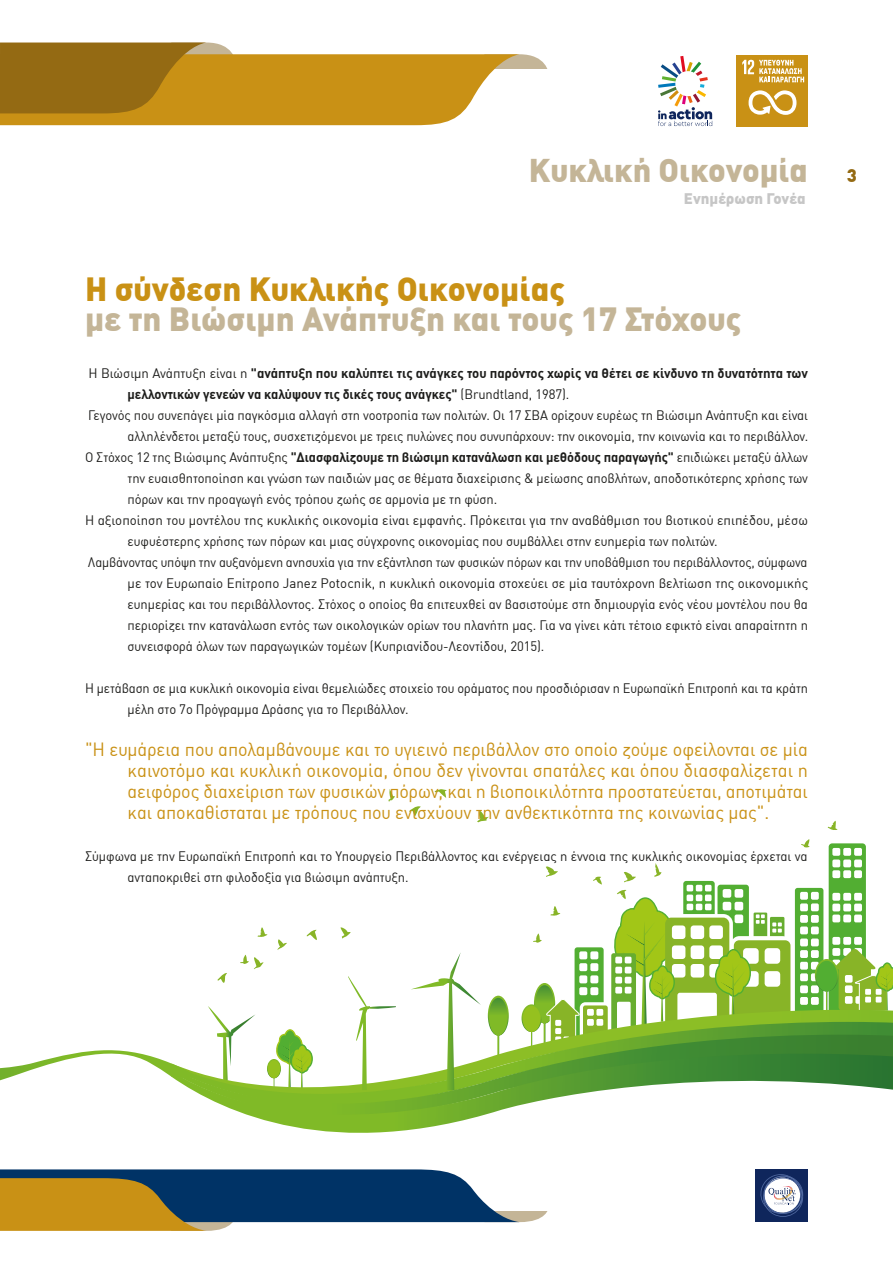
<style>
.page{position:relative;width:893px;height:1263px;background:#fff}
.page>*{position:absolute;margin:0;border:0;box-sizing:border-box;transform-origin:0 0}
.t1{font:900 32.85px "DIN Greek";color:#c4b597}
.t2{font:900 32.85px "DIN Greek";color:#c99115}
.t3{font:900 32.25px "DIN Greek";color:#c4b597}
.t4{font:18.75px/21px "DIN Greek";letter-spacing:-.005em;color:#c99115;text-align:justify;scale:.96 1}
.t5{font:900 15px "DIN Greek";color:#c6c6c6}
.t6{font:13.5px "DIN Greek";letter-spacing:-.005em;color:#1d1d1b;scale:.96 1}
.t7{font:13.5px/21px "DIN Greek";letter-spacing:-.005em;color:#1d1d1b}
.t8{font:13.5px/21px "DIN Greek";letter-spacing:-.005em;color:#1d1d1b;scale:.95 1}
.t9{font:700 13.5px "DIN Greek";letter-spacing:-.005em;color:#1d1d1b;scale:.96 1}
.t10{font:13.5px "DIN Greek";letter-spacing:-.005em;color:#1d1d1b;scale:.94 1}
.t11{font:700 13.5px "DIN Greek";letter-spacing:-.005em;color:#1d1d1b}
.s1{font-size:18px;color:#946a13}
.s2{font-weight:400}
</style>
<div class="page">
<svg style="left:0;top:43px;width:548px;height:82px"></svg>
<svg style="left:0;top:1169px;width:548px;height:62px"></svg>
<div style="left:756px;top:1169px;width:52px;height:52px;background:#0f265c"></div>
<svg style="left:760px;top:1174px;width:44px;height:43px"></svg>
<div style="left:737px;top:55px;width:71px;height:71px;background:#c99115"></div>
<svg style="left:749px;top:90px;width:47px;height:25px"></svg>
<svg style="left:742px;top:60px;width:62px;height:22px"></svg>
<svg style="left:658px;top:56px;width:54px;height:70px"></svg>
<svg style="left:488px;top:996px;width:21px;height:14px"></svg>
<svg style="left:276px;top:1035px;width:617px;height:19px"></svg>
<svg style="left:182px;top:1054px;width:711px;height:79px"></svg>
<svg style="left:348px;top:976px;width:48px;height:114px"></svg>
<svg style="left:411px;top:953px;width:70px;height:137px"></svg>
<svg style="left:477px;top:810px;width:12px;height:12px"></svg>
<svg style="left:409px;top:806px;width:12px;height:11px"></svg>
<svg style="left:388px;top:789px;width:7px;height:13px"></svg>
<svg style="left:435px;top:789px;width:12px;height:9px"></svg>
<svg style="left:258px;top:927px;width:9px;height:10px"></svg>
<svg style="left:521px;top:839px;width:372px;height:210px"></svg>
<svg style="left:828px;top:820px;width:10px;height:10px"></svg>
<svg style="left:217px;top:973px;width:10px;height:10px"></svg>
<svg style="left:240px;top:955px;width:24px;height:14px"></svg>
<svg style="left:277px;top:939px;width:10px;height:11px"></svg>
<svg style="left:307px;top:929px;width:10px;height:11px"></svg>
<svg style="left:340px;top:927px;width:11px;height:11px"></svg>
<svg style="left:0;top:1006px;width:256px;height:78px"></svg>
<h2 class="t3" style="left:529px;top:151px;width:329px">Κυκλική Οικονομία <span class="s1">3</span></h2>
<p class="t5" style="left:684px;top:189px;width:123px">Ενημέρωση Γονέα</p>
<h1 class="t2" style="left:85px;top:270px;width:481px">H σύνδεση Κυκλικής Οικονομίας</h1>
<h1 class="t1" style="left:85px;top:300px;width:658px">με τη Βιώσιμη Ανάπτυξη και τους 17 Στόχους</h1>
<p class="t11" style="left:88px;top:365px;width:721px"><span class="s2">Η Βιώσιμη Ανάπτυξη είναι η</span> "ανάπτυξη που καλύπτει τις ανάγκες του παρόντος χωρίς να θέτει σε κίνδυνο τη δυνατότητα των</p>
<p class="t9" style="left:128px;top:386px;width:462px">μελλοντικών γενεών να καλύψουν τις δικές τους ανάγκες" <span class="s2">(Brundtland, 1987).</span></p>
<p class="t6" style="left:88px;top:407px;width:752px">Γεγονός που συνεπάγει μία παγκόσμια αλλαγή στη νοοτροπία των πολιτών. Οι 17 ΣΒΑ ορίζουν ευρέως τη Βιώσιμη Ανάπτυξη και είναι</p>
<p class="t8" style="left:128px;top:426px;width:718px">αλληλένδετοι μεταξύ τους, συσχετιζόμενοι με τρεις πυλώνες που συνυπάρχουν: την οικονομία, την κοινωνία και το περιβάλλον.</p>
<p class="t9" style="left:85px;top:449px;width:755px"><span class="s2">Ο Στόχος 12 της Βιώσιμης Ανάπτυξης</span> "Διασφαλίζουμε τη βιώσιμη κατανάλωση και μεθόδους παραγωγής" <span class="s2">επιδιώκει μεταξύ άλλων</span></p>
<p class="t6" style="left:128px;top:470px;width:710px">την ευαισθητοποίηση και γνώση των παιδιών μας σε θέματα διαχείρισης &amp; μείωσης αποβλήτων, αποδοτικότερης χρήσης των</p>
<p class="t6" style="left:128px;top:491px;width:387px">πόρων και την προαγωγή ενός τρόπου ζωής σε αρμονία με τη φύση.</p>
<p class="t7" style="left:85px;top:510px;width:724px">Η αξιοποίηση του μοντέλου της κυκλικής οικονομία είναι εμφανής. Πρόκειται για την αναβάθμιση του βιοτικού επιπέδου, μέσω</p>
<p class="t6" style="left:128px;top:533px;width:616px">ευφυέστερης χρήσης των πόρων και μιας σύγχρονης οικονομίας που συμβάλλει στην ευημερία των πολιτών.</p>
<p class="t10" style="left:88px;top:554px;width:767px">Λαμβάνοντας υπόψη την αυξανόμενη ανησυχία για την εξάντληση των φυσικών πόρων και την υποβάθμιση του περιβάλλοντος, σύμφωνα</p>
<p class="t7" style="left:128px;top:573px;width:682px">με τον Ευρωπαίο Επίτροπο Janez Potocnik, η κυκλική οικονομία στοχεύει σε μία ταυτόχρονη βελτίωση της οικονομικής</p>
<p class="t6" style="left:128px;top:596px;width:710px">ευημερίας και του περιβάλλοντος. Στόχος ο οποίος θα επιτευχθεί αν βασιστούμε στη δημιουργία ενός νέου μοντέλου που θα</p>
<p class="t6" style="left:128px;top:617px;width:710px">περιορίζει την κατανάλωση εντός των οικολογικών ορίων του πλανήτη μας. Για να γίνει κάτι τέτοιο εφικτό είναι απαραίτητη η</p>
<p class="t6" style="left:128px;top:638px;width:436px">συνεισφορά όλων των παραγωγικών τομέων (Κυπριανίδου-Λεοντίδου, 2015).</p>
<p class="t8" style="left:128px;top:678px;width:718px;text-indent:-43px">Η μετάβαση σε μια κυκλική οικονομία είναι θεμελιώδες στοιχείο του οράματος που προσδιόρισαν η Ευρωπαϊκή Επιτροπή και τα κράτη µέλη στο 7ο Πρόγραμμα Δράσης για το Περιβάλλον.</p>
<p class="t4" style="left:128px;top:739px;width:710px;text-indent:-43px">"Η ευμάρεια που απολαμβάνουμε και το υγιεινό περιβάλλον στο οποίο ζούμε οφείλονται σε µία καινοτόμο και κυκλική οικονομία, όπου δεν γίνονται σπατάλες και όπου διασφαλίζεται η αειφόρος διαχείριση των φυσικών πόρων, και η βιοποικιλότητα προστατεύεται, αποτιμάται και αποκαθίσταται µε τρόπους που ενισχύουν την ανθεκτικότητα της κοινωνίας µας".</p>
<p class="t7" style="left:128px;top:846px;width:681px;text-indent:-43px">Σύμφωνα με την Ευρωπαϊκή Επιτροπή και το Υπουργείο Περιβάλλοντος και ενέργειας η έννοια της κυκλικής οικονομίας έρχεται να ανταποκριθεί στη φιλοδοξία για βιώσιμη ανάπτυξη.</p>
</div>
